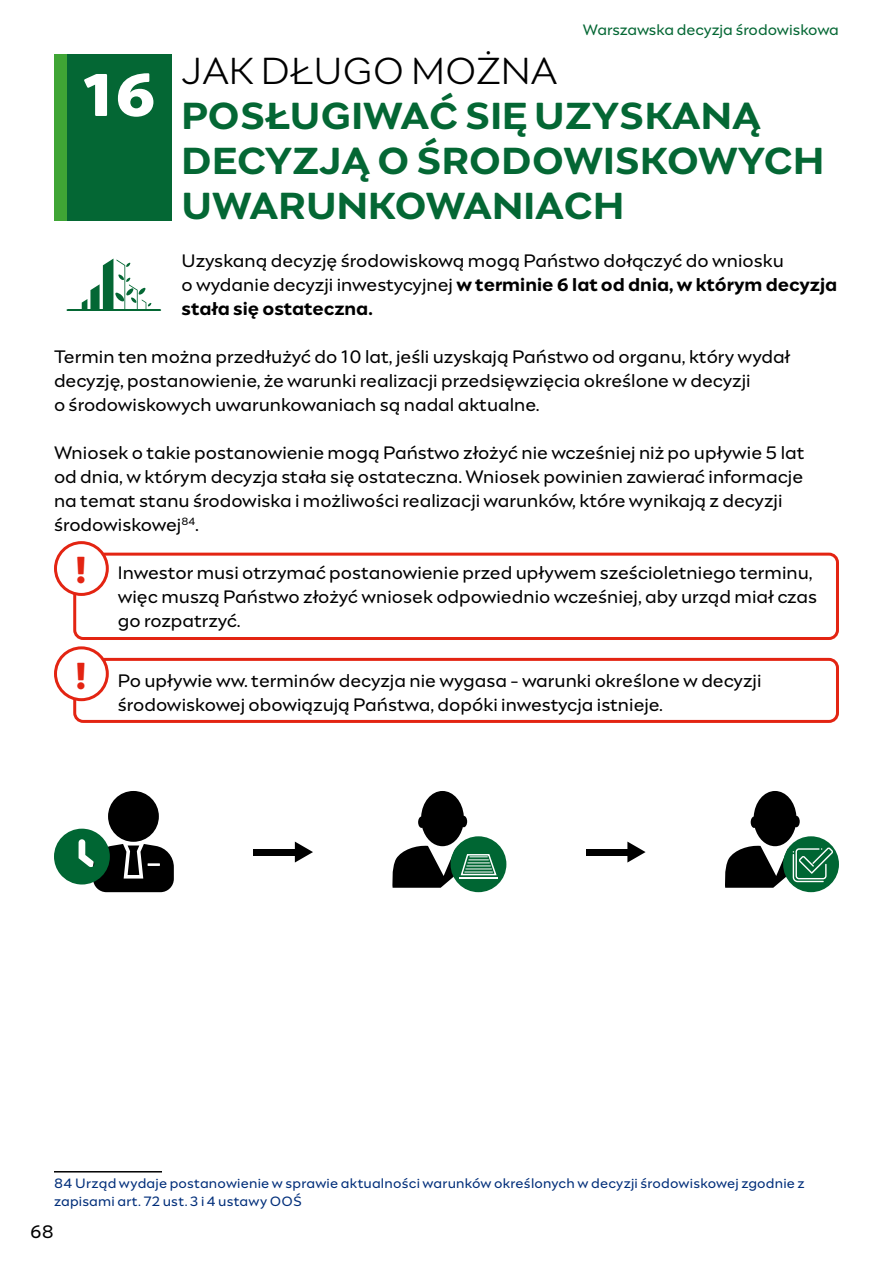
<style>
.page{position:relative;width:893px;height:1263px;background:#fff}
.page>*{position:absolute;margin:0;border:0;box-sizing:border-box;transform-origin:0 0}
.t1{font:900 60px "Engram Warsaw";color:#fff}
.Naglowek_2{font:700 37.5px/45px "Engram Warsaw";color:#046734}
.Naglowek_2-2{font:300 37.5px "Engram Warsaw";color:#000}
.t2{font:900 37.5px "Engram Warsaw";color:#e32412}
.tekst_podstawowy{font:18px/24px "Engram Warsaw";color:#000}
.t3{font:15px "Engram Warsaw";letter-spacing:-.005em;color:#046734}
.przypis_dolny{font:13.5px/18px "Engram Warsaw";letter-spacing:.015em;color:#002e7a}
.s1{font-weight:700}
</style>
<div class="page">
<hr style="left:54px;top:1171px;width:108px;height:1px;background:#000">
<div style="left:67px;top:54px;width:105px;height:166px;background:#046734"></div>
<div style="left:54px;top:54px;width:13px;height:166px;background:#3fa535"></div>
<div style="left:67px;top:309px;width:94px;height:2px;border:1px solid #046734"></div>
<svg style="left:82px;top:259px;width:70px;height:51px"></svg>
<div style="left:783px;top:836px;width:56px;height:56px;background:#063;border-radius:50%"></div>
<svg style="left:725px;top:791px;width:108px;height:97px"></svg>
<div style="left:451px;top:836px;width:55px;height:56px;background:#063;border-radius:50%"></div>
<svg style="left:392px;top:791px;width:106px;height:97px"></svg>
<svg style="left:295px;top:841px;width:18px;height:21px"></svg>
<div style="left:253px;top:848px;width:42px;height:7px;background:#000"></div>
<svg style="left:627px;top:841px;width:19px;height:21px"></svg>
<div style="left:586px;top:848px;width:41px;height:7px;background:#000"></div>
<div style="left:108px;top:791px;width:51px;height:51px;background:#000;border-radius:50%"></div>
<svg style="left:54px;top:829px;width:120px;height:63px"></svg>
<div style="left:73px;top:553px;width:766px;height:87px;border:3px solid #e32412;border-radius:9px"></div>
<div style="left:55px;top:543px;width:52px;height:51px;background:#fff;border-radius:50%"></div>
<div style="left:54px;top:541px;width:55px;height:55px;border:3px solid #e32412;border-radius:50%"></div>
<div style="left:73px;top:658px;width:766px;height:65px;border:3px solid #e32412;border-radius:9px"></div>
<div style="left:55px;top:648px;width:52px;height:52px;background:#fff;border-radius:50%"></div>
<div style="left:54px;top:646px;width:55px;height:55px;border:3px solid #e32412;border-radius:50%"></div>
<p class="t3" style="left:583px;top:19px;width:258px">Warszawska decyzja środowiskowa</p>
<p class="Naglowek_2-2" style="left:182px;top:46px;width:377px">JAK DŁUGO MOŻNA</p>
<p class="Naglowek_2" style="left:182px;top:93px;width:644px">POSŁUGIWAĆ SIĘ UZYSKANĄ<br>DECYZJĄ O ŚRODOWISKOWYCH<br>UWARUNKOWANIACH</p>
<p class="tekst_podstawowy" style="left:182px;top:248px;width:657px">Uzyskaną decyzję środowiskową mogą Państwo dołączyć do wniosku<br>o wydanie decyzji inwestycyjnej <span class="s1">w terminie 6 lat od dnia, w którym decyzja stała się ostateczna.</span></p>
<p class="tekst_podstawowy" style="left:54px;top:344px;width:738px">Termin ten można przedłużyć do 10 lat, jeśli uzyskają Państwo od organu, który wydał decyzję, postanowienie, że warunki realizacji przedsięwzięcia określone w decyzji<br>o środowiskowych uwarunkowaniach są nadal aktualne.</p>
<p class="tekst_podstawowy" style="left:54px;top:440px;width:752px">Wniosek o takie postanowienie mogą Państwo złożyć nie wcześniej niż po upływie 5 lat od dnia, w którym decyzja stała się ostateczna. Wniosek powinien zawierać informacje na temat stanu środowiska i możliwości realizacji warunków, które wynikają z decyzji środowiskowej<sup>84</sup>.</p>
<p class="tekst_podstawowy" style="left:118px;top:560px;width:701px">Inwestor musi otrzymać postanowienie przed upływem sześcioletniego terminu, więc muszą Państwo złożyć wniosek odpowiednio wcześniej, aby urząd miał czas go rozpatrzyć.</p>
<p class="t1" style="left:82px;top:54px;width:76px">16</p>
<p class="t2" style="left:75px;top:544px;width:13px">!</p>
<p class="t2" style="left:75px;top:650px;width:13px">!</p>
<p class="tekst_podstawowy" style="left:118px;top:668px;width:645px">Po upływie ww. terminów decyzja nie wygasa - warunki określone w decyzji środowiskowej obowiązują Państwa, dopóki inwestycja istnieje.</p>
<p class="przypis_dolny" style="left:54px;top:1174px;width:752px">84 Urząd wydaje postanowienie w sprawie aktualności warunków określonych w decyzji środowiskowej zgodnie z zapisami art. 72 ust. 3 i 4 ustawy OOŚ</p>
<p class="tekst_podstawowy" style="left:30px;top:1220px;width:25px">68</p>
</div>
